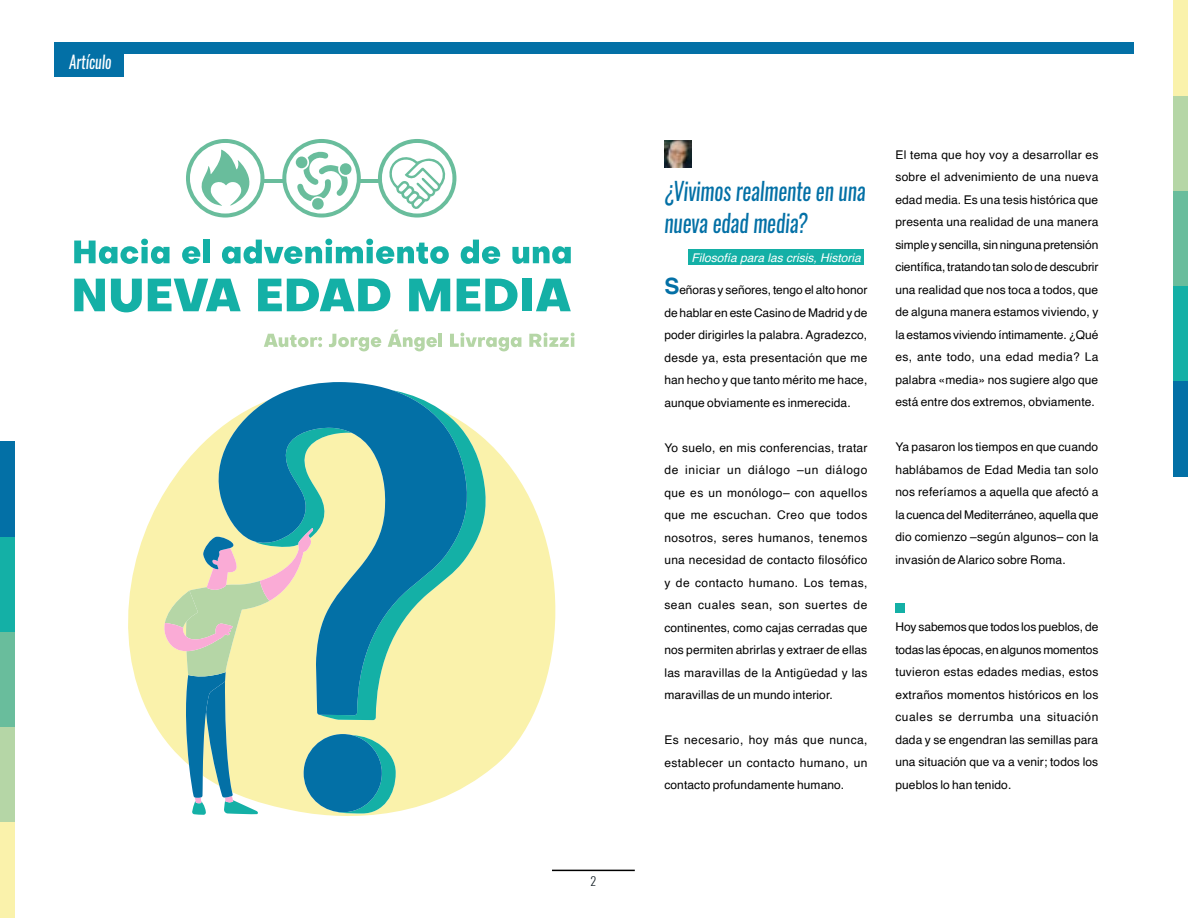
<style>
.page{position:relative;width:1188px;height:918px;background:#fff}
.page>*{position:absolute;margin:0;border:0;box-sizing:border-box;transform-origin:0 0}
.t1{font:italic 24.75px/31.5px "Oswald";letter-spacing:-.005em;color:#0370a6;scale:.85 1}
.t2{font:italic 17.7px "Oswald";color:#fff;scale:.85 1}
.t3{font:12px/22.5px "Helvetica";letter-spacing:.01em;color:#000;text-align:justify}
.t4{font:italic 12px "Helvetica";color:#fff}
.t5{font:300 12px "Oswald";color:#182329}
.s1{font-weight:700;font-size:22.5px;color:#0370a6}
</style>
<div class="page">
<div style="left:54px;top:54px;width:69px;height:22px;background:#0370a6"></div>
<div style="left:54px;top:43px;width:1080px;height:11px;background:#0370a6"></div>
<hr style="left:552px;top:870px;width:83px;height:1px;background:#000">
<div style="left:688px;top:250px;width:176px;height:15px;background:#14b0a6"></div>
<div style="left:1173px;top:381px;width:15px;height:95px;background:#0370a6"></div>
<div style="left:1173px;top:286px;width:15px;height:95px;background:#14b0a6"></div>
<div style="left:1173px;top:190px;width:15px;height:96px;background:#69bd9c"></div>
<div style="left:1173px;top:95px;width:15px;height:95px;background:#b5d6a6"></div>
<div style="left:1173px;top:0;width:15px;height:95px;background:#faf2ab"></div>
<div style="left:0;top:442px;width:15px;height:95px;background:#0370a6"></div>
<div style="left:0;top:537px;width:15px;height:95px;background:#14b0a6"></div>
<div style="left:0;top:632px;width:15px;height:96px;background:#69bd9c"></div>
<div style="left:0;top:728px;width:15px;height:95px;background:#b5d6a6"></div>
<div style="left:0;top:823px;width:15px;height:95px;background:#faf2ab"></div>
<svg style="left:74px;top:239px;width:96px;height:25px"></svg>
<svg style="left:182px;top:246px;width:18px;height:18px"></svg>
<div style="left:203px;top:240px;width:6px;height:23px;background:#14b0a6"></div>
<svg style="left:222px;top:239px;width:227px;height:25px"></svg>
<svg style="left:461px;top:240px;width:39px;height:24px"></svg>
<svg style="left:512px;top:246px;width:59px;height:18px"></svg>
<svg style="left:74px;top:279px;width:31px;height:32px"></svg>
<svg style="left:111px;top:279px;width:31px;height:33px"></svg>
<svg style="left:148px;top:279px;width:93px;height:32px"></svg>
<svg style="left:258px;top:279px;width:132px;height:32px"></svg>
<svg style="left:409px;top:279px;width:41px;height:32px"></svg>
<svg style="left:457px;top:279px;width:61px;height:32px"></svg>
<div style="left:522px;top:279px;width:10px;height:32px;background:#14b0a6"></div>
<svg style="left:536px;top:279px;width:35px;height:32px"></svg>
<svg style="left:264px;top:334px;width:58px;height:13px"></svg>
<svg style="left:329px;top:334px;width:52px;height:17px"></svg>
<svg style="left:388px;top:330px;width:49px;height:21px"></svg>
<hr style="left:439px;top:333px;width:3px;height:14px;background:#b5d6a6">
<svg style="left:450px;top:333px;width:71px;height:18px"></svg>
<svg style="left:529px;top:333px;width:46px;height:14px"></svg>
<hr style="left:262px;top:179px;width:22px;height:4px;background:#69bd9c">
<hr style="left:360px;top:179px;width:22px;height:4px;background:#69bd9c">
<svg style="left:186px;top:139px;width:78px;height:79px"></svg>
<svg style="left:282px;top:139px;width:79px;height:79px"></svg>
<div style="left:296px;top:157px;width:11px;height:11px;background:#69bd9c;border-radius:50%"></div>
<div style="left:312px;top:198px;width:12px;height:12px;background:#69bd9c;border-radius:50%"></div>
<div style="left:340px;top:163px;width:12px;height:12px;background:#69bd9c;border-radius:50%"></div>
<svg style="left:378px;top:139px;width:78px;height:79px"></svg>
<svg style="left:128px;top:493px;width:36px;height:245px;fill:#faf2ab"></svg>
<svg style="left:326px;top:441px;width:230px;height:375px;fill:#faf2ab"></svg>
<svg style="left:396px;top:427px;width:91px;height:293px;background:#c6e3ab"></svg>
<svg style="left:222px;top:382px;width:247px;height:333px;background:#69acb1"></svg>
<svg style="left:164px;top:427px;width:232px;height:388px;background:#9bc3ae"></svg>
<img style="left:664px;top:141px;width:27px;height:26px">
<div style="left:895px;top:604px;width:10px;height:9px;background:#14b0a6"></div>
<h2 class="t2" style="left:69px;top:49px;width:51px">Artículo</h2>
<p class="t5" style="left:591px;top:873px;width:7px">2</p>
<h1 class="t1" style="left:664px;top:176px;width:238px">¿Vivimos realmente en una nueva edad media?</h1>
<p class="t4" style="left:691px;top:248px;width:171px">Filosofía para las crisis, Historia</p>
<p class="t3" style="left:664px;top:279px;width:205px"><span class="s1">S</span>eñoras y señores, tengo el alto honor de hablar en este Casino de Madrid y de poder dirigirles la palabra. Agradezco, desde ya, esta presentación que me han hecho y que tanto mérito me hace, aunque obviamente es inmerecida.</p>
<p class="t3" style="left:664px;top:437px;width:205px">Yo suelo, en mis conferencias, tratar de iniciar un diálogo –un diálogo que es un monólogo– con aquellos que me escuchan. Creo que todos nosotros, seres humanos, tenemos una necesidad de contacto filosófico y de contacto humano. Los temas, sean cuales sean, son suertes de continentes, como cajas cerradas que nos permiten abrirlas y extraer de ellas las maravillas de la Antigüedad y las maravillas de un mundo interior.</p>
<p class="t3" style="left:664px;top:729px;width:205px">Es necesario, hoy más que nunca, establecer un contacto humano, un contacto profundamente humano.</p>
<p class="t3" style="left:895px;top:143px;width:205px">El tema que hoy voy a desarrollar es sobre el advenimiento de una nueva edad media. Es una tesis histórica que presenta una realidad de una manera simple y sencilla, sin ninguna pretensión científica, tratando tan solo de descubrir una realidad que nos toca a todos, que de alguna manera estamos viviendo, y la estamos viviendo íntimamente. ¿Qué es, ante todo, una edad media? La palabra «media» nos sugiere algo que está entre dos extremos, obviamente.</p>
<p class="t3" style="left:895px;top:436px;width:205px">Ya pasaron los tiempos en que cuando hablábamos de Edad Media tan solo nos referíamos a aquella que afectó a la cuenca del Mediterráneo, aquella que dio comienzo –según algunos– con la invasión de Alarico sobre Roma.</p>
<p class="t3" style="left:895px;top:616px;width:205px">Hoy sabemos que todos los pueblos, de todas las épocas, en algunos momentos tuvieron estas edades medias, estos extraños momentos históricos en los cuales se derrumba una situación dada y se engendran las semillas para una situación que va a venir; todos los pueblos lo han tenido.</p>
</div>
